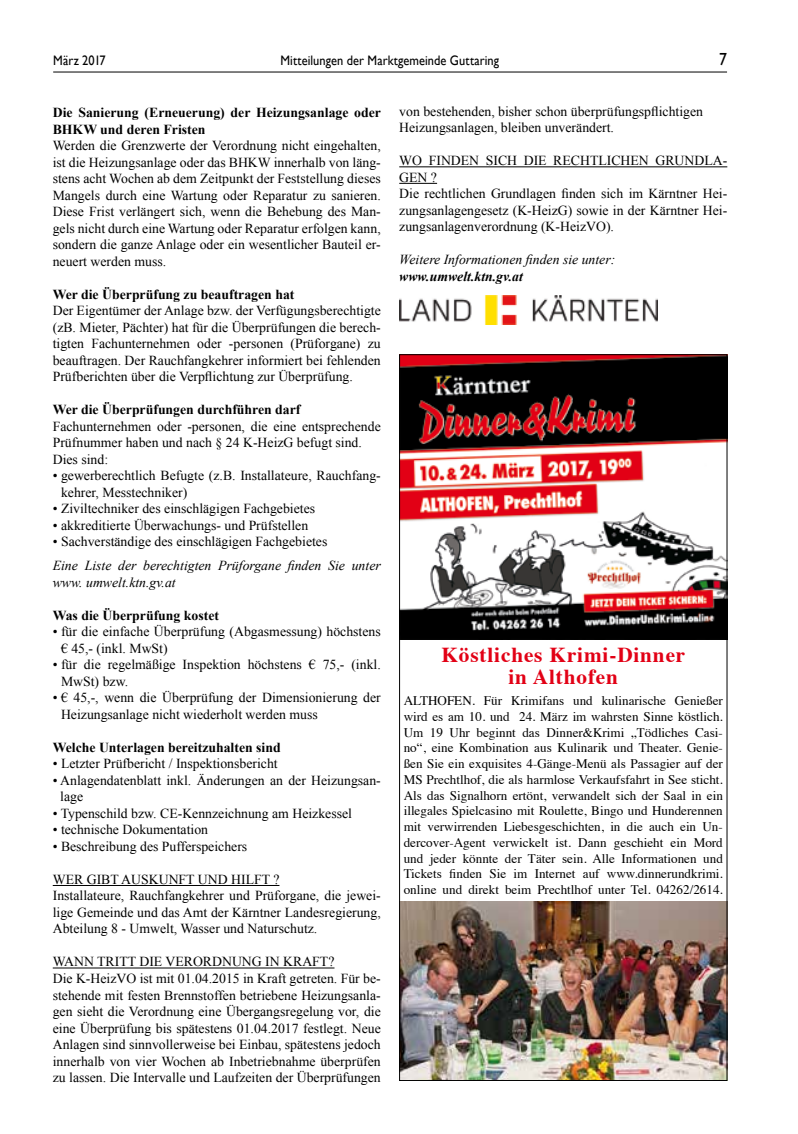
<style>
.page{position:relative;width:798px;height:1134px;background:#fff}
.page>*{position:absolute;margin:0;border:0;box-sizing:border-box;transform-origin:0 0}
.t1{font:700 21.25px/22.5px "Times";letter-spacing:.04em;color:#e20015;text-align:center}
.t2{font:17.5px "Gill Sans";color:#000;scale:.9 1}
.t3{font:13.75px/16.5px "Times New Roman";color:#000}
.t4{font:700 13.75px/16.5px "Times New Roman";color:#000}
.t5{font:italic 13.75px/16.5px "Times New Roman";color:#000}
.t6{font:13.75px "Gill Sans";letter-spacing:.005em;color:#000;scale:.9 1}
.t7{font:italic 700 13.75px "Times New Roman";color:#000}
.t8{font:13.12px/15.8px "Times";color:#000;text-align:justify}
</style>
<div class="page">
<hr style="left:53px;top:72px;width:673px;height:1px;background:#000">
<hr style="left:53px;top:885px;width:226px;height:1px;background:#000">
<hr style="left:53px;top:968px;width:281px;height:1px;background:#000">
<hr style="left:399px;top:166px;width:328px;height:1px;background:#000">
<hr style="left:399px;top:183px;width:38px;height:1px;background:#000">
<img style="left:399px;top:295px;width:258px;height:30px">
<img style="left:401px;top:902px;width:324px;height:177px">
<img style="left:401px;top:356px;width:324px;height:283px">
<p class="t6" style="left:53px;top:53px;width:60px">März 2017</p>
<p class="t6" style="left:280px;top:53px;width:244px">Mitteilungen der Marktgemeinde Guttaring</p>
<p class="t2" style="left:719px;top:49px;width:10px">7</p>
<p class="t4" style="left:53px;top:104px;width:330px">Die Sanierung (Erneuerung) der Heizungsanlage oder<br>BHKW und deren Fristen</p>
<p class="t3" style="left:53px;top:137px;width:329px;text-align:justify">Werden die Grenzwerte der Verordnung nicht eingehalten, ist die Heizungsanlage oder das BHKW innerhalb von läng&shy;stens acht Wochen ab dem Zeitpunkt der Feststellung dieses Mangels durch eine Wartung oder Reparatur zu sanieren.<br>Diese Frist verlängert sich, wenn die Behebung des Man&shy;gels nicht durch eine Wartung oder Reparatur erfolgen kann, sondern die ganze Anlage oder ein wesentlicher Bauteil er&shy;neuert werden muss.</p>
<p class="t4" style="left:53px;top:286px;width:243px">Wer die Überprüfung zu beauftragen hat</p>
<p class="t3" style="left:53px;top:302px;width:329px;text-align:justify">Der Eigentümer der Anlage bzw. der Verfügungsberechtigte (zB. Mieter, Pächter) hat für die Überprüfungen die berech&shy;tigten Fachunternehmen oder -personen (Prüforgane) zu beauftragen. Der Rauchfangkehrer informiert bei fehlenden Prüfberichten über die Verpflichtung zur Überprüfung.</p>
<p class="t4" style="left:53px;top:401px;width:249px">Wer die Überprüfungen durchführen darf</p>
<p class="t3" style="left:53px;top:418px;width:329px">Fachunternehmen oder -personen, die eine entsprechende<br>Prüfnummer haben und nach § 24 K-HeizG befugt sind.<br>Dies sind:</p>
<p class="t3" style="left:61px;top:467px;width:321px;text-indent:-8px">• gewerberechtlich Befugte (z.B. Installateure, Rauchfang&shy;kehrer, Messtechniker)</p>
<p class="t3" style="left:53px;top:500px;width:264px">• Ziviltechniker des einschlägigen Fachgebietes</p>
<p class="t3" style="left:53px;top:517px;width:257px">• akkreditierte Überwachungs- und Prüfstellen</p>
<p class="t3" style="left:53px;top:533px;width:276px">• Sachverständige des einschlägigen Fachgebietes</p>
<p class="t5" style="left:53px;top:557px;width:329px">Eine Liste der berechtigten Prüforgane finden Sie unter www. umwelt.ktn.gv.at</p>
<p class="t4" style="left:53px;top:607px;width:168px">Was die Überprüfung kostet</p>
<p class="t3" style="left:61px;top:623px;width:321px;text-indent:-8px">• für die einfache Überprüfung (Abgasmessung) höchstens € 45,- (inkl. MwSt)</p>
<p class="t3" style="left:61px;top:656px;width:321px;text-indent:-8px">• für die regelmäßige Inspektion höchstens € 75,- (inkl.<br>MwSt) bzw.</p>
<p class="t3" style="left:61px;top:689px;width:321px;text-indent:-8px">• € 45,-, wenn die Überprüfung der Dimensionierung der<br>Heizungsanlage nicht wiederholt werden muss</p>
<p class="t4" style="left:53px;top:739px;width:229px">Welche Unterlagen bereitzuhalten sind</p>
<p class="t3" style="left:53px;top:755px;width:226px">• Letzter Prüfbericht / Inspektionsbericht</p>
<p class="t3" style="left:60px;top:772px;width:322px;text-indent:-7px">• Anlagendatenblatt inkl. Änderungen an der Heizungsan&shy;lage</p>
<p class="t3" style="left:53px;top:805px;width:301px">• Typenschild bzw. CE-Kennzeichnung am Heizkessel</p>
<p class="t3" style="left:53px;top:821px;width:157px">• technische Dokumentation</p>
<p class="t3" style="left:53px;top:838px;width:196px">• Beschreibung des Pufferspeichers</p>
<p class="t3" style="left:53px;top:871px;width:329px">WER GIBT AUSKUNFT UND HILFT ?<br>Installateure, Rauchfangkehrer und Prüforgane, die jewei&shy;lige Gemeinde und das Amt der Kärntner Landesregierung, Abteilung 8 - Umwelt, Wasser und Naturschutz.</p>
<p class="t3" style="left:53px;top:953px;width:329px">WANN TRITT DIE VERORDNUNG IN KRAFT?<br>Die K-HeizVO ist mit 01.04.2015 in Kraft getreten. Für be&shy;stehende mit festen Brennstoffen betriebene Heizungsanla&shy;gen sieht die Verordnung eine Übergangsregelung vor, die eine Überprüfung bis spätestens 01.04.2017 festlegt. Neue Anlagen sind sinnvollerweise bei Einbau, spätestens jedoch innerhalb von vier Wochen ab Inbetriebnahme überprüfen zu lassen. Die Intervalle und Laufzeiten der Überprüfungen</p>
<p class="t3" style="left:399px;top:103px;width:305px">von bestehenden, bisher schon überprüfungspflichtigen<br>Heizungsanlagen, bleiben unverändert.</p>
<p class="t3" style="left:399px;top:152px;width:329px">WO FINDEN SICH DIE RECHTLICHEN GRUNDLA-GEN ?<br>Die rechtlichen Grundlagen finden sich im Kärntner Hei&shy;zungsanlagengesetz (K-HeizG) sowie in der Kärntner Hei&shy;zungsanlagenverordnung (K-HeizVO).</p>
<p class="t5" style="left:399px;top:251px;width:217px">Weitere Informationen finden sie unter:</p>
<p class="t7" style="left:399px;top:267px;width:125px">www.umwelt.ktn.gv.at</p>
<h1 class="t1" style="left:441px;top:641px;width:245px">Köstliches Krimi-Dinner in Althofen</h1>
<p class="t8" style="left:403px;top:692px;width:320px">ALTHOFEN. Für Krimifans und kulinarische Genießer wird es am 10. und 24. März im wahrsten Sinne köstlich.<br>Um 19 Uhr beginnt das Dinner&amp;Krimi „Tödliches Casi&shy;no“, eine Kombination aus Kulinarik und Theater. Genie&shy;ßen Sie ein exquisites 4-Gänge-Menü als Passagier auf der MS Prechtlhof, die als harmlose Verkaufsfahrt in See sticht.<br>Als das Signalhorn ertönt, verwandelt sich der Saal in ein illegales Spielcasino mit Roulette, Bingo und Hunderennen mit verwirrenden Liebesgeschichten, in die auch ein Un&shy;dercover-Agent verwickelt ist. Dann geschieht ein Mord und jeder könnte der Täter sein. Alle Informationen und Tickets finden Sie im Internet auf www.dinnerundkrimi. online und direkt beim Prechtlhof unter Tel. 04262/2614.</p>
</div>
